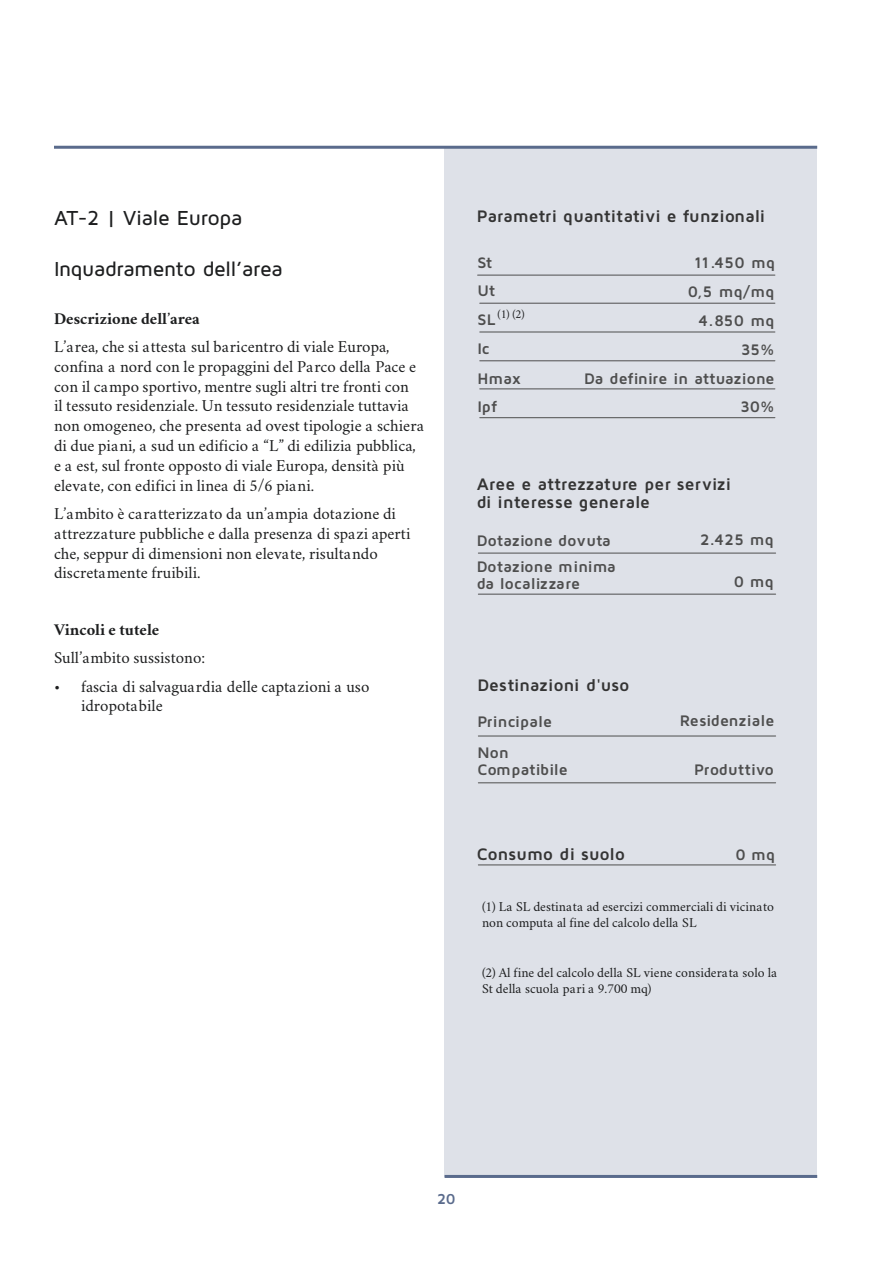
<style>
.page{position:relative;width:893px;height:1263px;background:#fff}
.page>*{position:absolute;margin:0;border:0;box-sizing:border-box;transform-origin:0 0}
.t1{font:500 21px "Maven Pro";letter-spacing:-.02em;color:#1d1e1f}
.t2{font:700 17.25px/18px "Maven Pro";letter-spacing:.01em;color:#343434}
.t3{font:16.5px/19.8px "Crimson";color:#1d1e1f}
.t4{font:700 16.5px "Crimson";color:#1d1e1f}
.t5{font:700 15.9px/28.8px "Maven Pro";letter-spacing:.005em;color:#4e4e4e}
.t6{font:700 15px "Maven Pro";color:#5a6b8c}
.t7{font:13.5px/16.2px "Crimson";color:#1d1e1f}
.t8{font:12px "Crimson";color:#1d1e1f}
.s1{font-family:"Crimson Roman 2"}
</style>
<div class="page">
<div style="left:445px;top:147px;width:372px;height:1029px;background:#dee1e8"></div>
<hr style="left:445px;top:1175px;width:372px;height:3px;background:#5a6b8c">
<hr style="left:54px;top:146px;width:763px;height:3px;background:#5a6b8c">
<hr style="left:478px;top:553px;width:298px;height:1px;background:#4e4e4e">
<hr style="left:478px;top:275px;width:297px;height:1px;background:#4e4e4e">
<hr style="left:480px;top:303px;width:295px;height:1px;background:#4e4e4e">
<hr style="left:480px;top:332px;width:295px;height:1px;background:#4e4e4e">
<hr style="left:480px;top:361px;width:295px;height:1px;background:#4e4e4e">
<hr style="left:480px;top:389px;width:295px;height:1px;background:#4e4e4e">
<hr style="left:478px;top:736px;width:298px;height:1px;background:#4e4e4e">
<hr style="left:480px;top:417px;width:295px;height:1px;background:#4e4e4e">
<hr style="left:478px;top:594px;width:298px;height:1px;background:#4e4e4e">
<hr style="left:478px;top:782px;width:298px;height:1px;background:#4e4e4e">
<hr style="left:478px;top:865px;width:298px;height:1px;background:#4e4e4e">
<p class="t1" style="left:54px;top:205px;width:190px">AT-2 | Viale Europa</p>
<p class="t1" style="left:54px;top:255px;width:230px">Inquadramento dell’area</p>
<p class="t4" style="left:54px;top:306px;width:147px">Descrizione dell’area</p>
<p class="t3" style="left:54px;top:336px;width:371px">L’area, che si attesta sul baricentro di viale Europa, confina a nord con le propaggini del Parco della Pace e con il campo sportivo, mentre sugli altri tre fronti con<br>il tessuto residenziale. Un tessuto residenziale tuttavia non omogeneo, che presenta ad ovest tipologie a schiera di due piani, a sud un edificio a “L” di edilizia pubblica, e a est, sul fronte opposto di viale Europa, densità più elevate, con edifici in linea di 5/6 piani.</p>
<p class="t3" style="left:54px;top:502px;width:358px">L’ambito è caratterizzato da un’ampia dotazione di attrezzature pubbliche e dalla presenza di spazi aperti che, seppur di dimensioni non elevate, risultando discretamente fruibili.</p>
<p class="t4" style="left:54px;top:617px;width:107px">Vincoli e tutele</p>
<p class="t3" style="left:54px;top:647px;width:153px">Sull’ambito sussistono:</p>
<p class="t3" style="left:81px;top:675px;width:290px;text-indent:-27px"><span class="s1">•</span> fascia di salvaguardia delle captazioni a uso idropotabile</p>
<p class="t2" style="left:477px;top:206px;width:290px">Parametri quantitativi e funzionali</p>
<p class="t5" style="left:478px;top:247px;width:16px">St</p>
<p class="t5" style="left:694px;top:248px;width:83px">11.450 mq</p>
<p class="t5" style="left:478px;top:276px;width:19px">Ut</p>
<p class="t5" style="left:688px;top:277px;width:88px">0,5 mq/mq</p>
<p class="t8" style="left:497px;top:306px;width:29px">(1) (2)</p>
<p class="t5" style="left:478px;top:305px;width:20px">SL</p>
<p class="t5" style="left:478px;top:333px;width:45px">Ic<br>Hmax<br>Ipf</p>
<p class="t5" style="left:584px;top:305px;width:192px;text-align:right">4.850 mq<br>35%<br>Da definire in attuazione<br>30%</p>
<p class="t2" style="left:477px;top:474px;width:256px">Aree e attrezzature per servizi di interesse generale</p>
<p class="t5" style="left:477px;top:525px;width:135px">Dotazione dovuta</p>
<p class="t5" style="left:700px;top:524px;width:75px">2.425 mq</p>
<p class="t5" style="left:477px;top:558px;width:140px;line-height:16.5px">Dotazione minima da localizzare</p>
<p class="t5" style="left:734px;top:567px;width:42px">0 mq</p>
<p class="t2" style="left:478px;top:675px;width:153px">Destinazioni d'uso</p>
<p class="t5" style="left:478px;top:705px;width:76px;line-height:30.9px">Principale<br>Non</p>
<p class="t5" style="left:478px;top:754px;width:92px">Compatibile</p>
<p class="t2" style="left:477px;top:844px;width:149px">Consumo di suolo</p>
<p class="t5" style="left:680px;top:705px;width:96px">Residenziale</p>
<p class="t5" style="left:694px;top:755px;width:81px">Produttivo</p>
<p class="t5" style="left:735px;top:839px;width:42px">0 mq</p>
<p class="t7" style="left:482px;top:898px;width:294px">(1) La SL destinata ad esercizi commerciali di vicinato non computa al fine del calcolo della SL</p>
<p class="t7" style="left:482px;top:963px;width:296px">(2) Al fine del calcolo della SL viene considerata solo la<br>St della scuola pari a 9.700 mq)</p>
<p class="t6" style="left:437px;top:1189px;width:20px">20</p>
</div>
